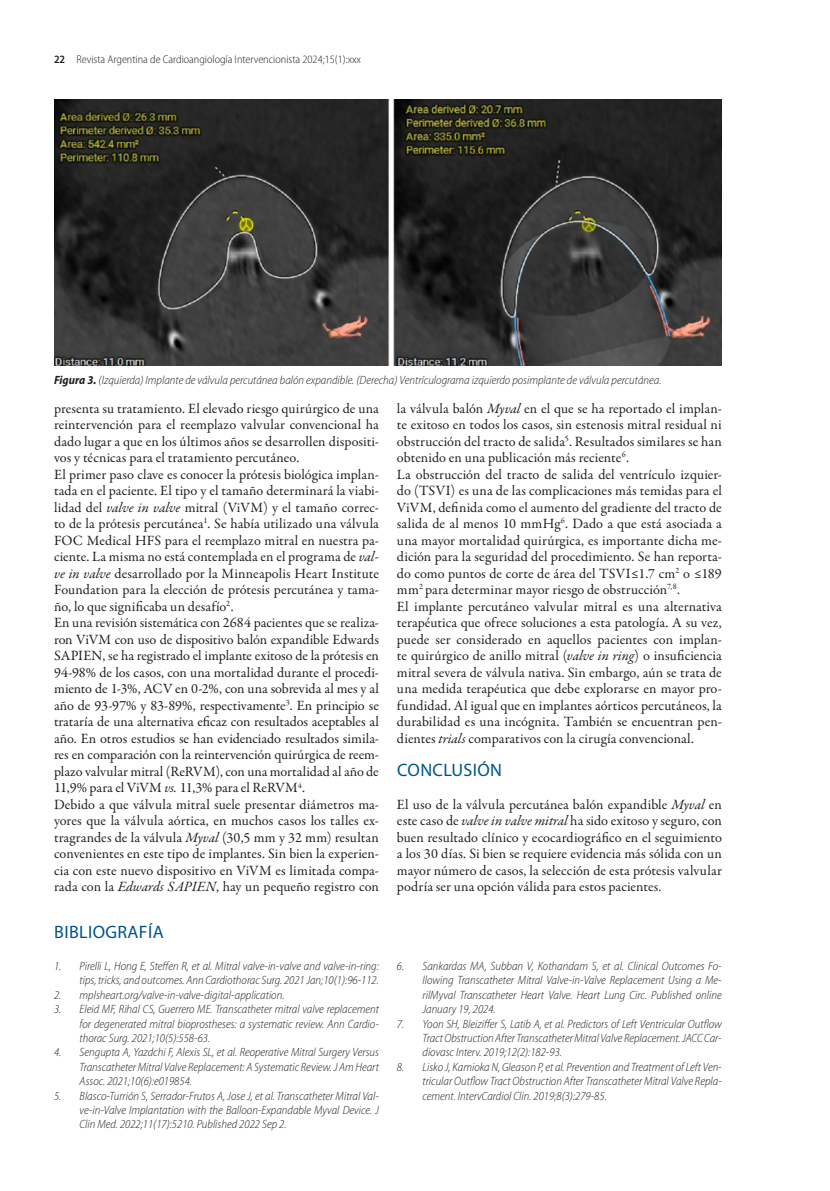
<style>
.page{position:relative;width:830px;height:1191px;background:#fff}
.page>*{position:absolute;margin:0;border:0;box-sizing:border-box;transform-origin:0 0}
.subtitulo_bibliografia{font:18px "Myriad Pro";letter-spacing:.02em;color:#00548e}
.texto{font:18px "Myriad Pro";letter-spacing:.02em;color:#00548e}
.texto-2{font:14.25px/16.5px "Garamond Premr Pro";letter-spacing:.005em;color:#231f20;text-align:justify}
.epigrafe{font:italic 300 semi-condensed 12px/14.4px "Myriad Pro";color:#231f20;text-align:justify}
.t1{font:300 semi-condensed 11.25px "Myriad Pro";color:#231f20}
.s1{font-weight:600}
.s2{font-weight:700}
.s3{font-style:italic}
</style>
<div class="page">
<img style="left:54px;top:99px;width:667px;height:266px">
<p class="t1" style="left:54px;top:52px;width:308px"><span class="s1">22</span> Revista Argentina de Cardioangiología Intervencionista 2024;15(1):xxx</p>
<p class="epigrafe" style="left:54px;top:373px;width:608px"><span class="s2">Figura 3.</span> (Izquierda) Implante de válvula percutánea balón expandible. (Derecha) Ventrículograma izquierdo posimplante de válvula percutánea.</p>
<p class="texto-2" style="left:54px;top:400px;width:326px">presenta su tratamiento. El elevado riesgo quirúrgico de una reintervención para el reemplazo valvular convencional ha dado lugar a que en los últimos años se desarrollen dispositi&shy;vos y técnicas para el tratamiento percutáneo.</p>
<p class="texto-2" style="left:54px;top:466px;width:326px">El primer paso clave es conocer la prótesis biológica implan&shy;tada en el paciente. El tipo y el tamaño determinará la viabi&shy;lidad del <span class="s3">valve in valve</span> mitral (ViVM) y el tamaño correc&shy;to de la prótesis percutánea<sup>1</sup>. Se había utilizado una válvula FOC Medical HFS para el reemplazo mitral en nuestra pa&shy;ciente. La misma no está contemplada en el programa de <span class="s3">val&shy;ve in valve</span> desarrollado por la Minneapolis Heart Institute Foundation para la elección de prótesis percutánea y tama&shy;ño, lo que significaba un desafío<sup>2</sup>.</p>
<p class="texto-2" style="left:54px;top:615px;width:326px">En una revisión sistemática con 2684 pacientes que se realiza&shy;ron ViVM con uso de dispositivo balón expandible Edwards SAPIEN, se ha registrado el implante exitoso de la prótesis en 94-98% de los casos, con una mortalidad durante el procedi&shy;miento de 1-3%, ACV en 0-2%, con una sobrevida al mes y al año de 93-97% y 83-89%, respectivamente<sup>3</sup>. En principio se trataría de una alternativa eficaz con resultados aceptables al año. En otros estudios se han evidenciado resultados simila&shy;res en comparación con la reintervención quirúrgica de reem&shy;plazo valvular mitral (ReRVM), con una mortalidad al año de 11,9% para el ViVM <span class="s3">vs.</span> 11,3% para el ReRVM<sup>4</sup>.</p>
<p class="texto-2" style="left:54px;top:796px;width:326px">Debido a que válvula mitral suele presentar diámetros ma&shy;yores que la válvula aórtica, en muchos casos los talles ex&shy;tragrandes de la válvula <span class="s3">Myval</span> (30,5 mm y 32 mm) resultan convenientes en este tipo de implantes. Sin bien la experien&shy;cia con este nuevo dispositivo en ViVM es limitada compa&shy;rada con la <span class="s3">Edwards SAPIEN</span>, hay un pequeño registro con</p>
<p class="subtitulo_bibliografia" style="left:54px;top:920px;width:111px">BIBLIOGRAFÍA</p>
<p class="epigrafe" style="left:54px;top:958px;width:326px;text-align:right">1. Pirelli L, Hong E, Steffen R, et al. Mitral valve-in-valve and valve-in-ring: tips, tricks, and outcomes. Ann Cardiothorac Surg. 2021 Jan;10(1):96-112.</p>
<p class="epigrafe" style="left:54px;top:987px;width:232px">2. mplsheart.org/valve-in-valve-digital-application.</p>
<p class="epigrafe" style="left:80px;top:1002px;width:301px;text-indent:-26px">3. Eleid MF, Rihal CS, Guerrero ME. Transcatheter mitral valve replacement for degenerated mitral bioprostheses: a systematic review. Ann Cardio&shy;thorac Surg. 2021;10(5):558-63.</p>
<p class="epigrafe" style="left:80px;top:1045px;width:301px;text-indent:-26px">4. Sengupta A, Yazdchi F, Alexis SL, et al. Reoperative Mitral Surgery Versus Transcatheter Mitral Valve Replacement: A Systematic Review. J Am Heart Assoc. 2021;10(6):e019854.</p>
<p class="epigrafe" style="left:80px;top:1088px;width:301px;text-indent:-26px">5. Blasco-Turrión S, Serrador-Frutos A, Jose J, et al. Transcatheter Mitral Val&shy;ve-in-Valve Implantation with the Balloon-Expandable Myval Device. J Clin Med. 2022;11(17):5210. Published 2022 Sep 2.</p>
<p class="texto-2" style="left:397px;top:400px;width:326px">la válvula balón <span class="s3">Myval</span> en el que se ha reportado el implan&shy;te exitoso en todos los casos, sin estenosis mitral residual ni obstrucción del tracto de salida<sup>5</sup>. Resultados similares se han obtenido en una publicación más reciente<sup>6</sup>.</p>
<p class="texto-2" style="left:397px;top:466px;width:326px">La obstrucción del tracto de salida del ventrículo izquier&shy;do (TSVI) es una de las complicaciones más temidas para el ViVM, definida como el aumento del gradiente del tracto de salida de al menos 10 mmHg<sup>6</sup>. Dado a que está asociada a una mayor mortalidad quirúrgica, es importante dicha me&shy;dición para la seguridad del procedimiento. Se han reporta&shy;do como puntos de corte de área del TSVI≤1.7 cm<sup>2</sup> o ≤189 mm<sup>2</sup> para determinar mayor riesgo de obstrucción<sup>7,8</sup>.</p>
<p class="texto-2" style="left:397px;top:598px;width:326px">El implante percutáneo valvular mitral es una alternativa terapéutica que ofrece soluciones a esta patología. A su vez, puede ser considerado en aquellos pacientes con implan&shy;te quirúrgico de anillo mitral (<span class="s3">valve in ring</span>) o insuficiencia mitral severa de válvula nativa. Sin embargo, aún se trata de una medida terapéutica que debe explorarse en mayor pro&shy;fundidad. Al igual que en implantes aórticos percutáneos, la durabilidad es una incógnita. También se encuentran pen&shy;dientes <span class="s3">trials</span> comparativos con la cirugía convencional.</p>
<p class="texto" style="left:397px;top:758px;width:106px">CONCLUSIÓN</p>
<p class="texto-2" style="left:397px;top:796px;width:326px">El uso de la válvula percutánea balón expandible <span class="s3">Myval</span> en este caso de <span class="s3">valve in valve mitral</span> ha sido exitoso y seguro, con buen resultado clínico y ecocardiográfico en el seguimiento a los 30 días. Si bien se requiere evidencia más sólida con un mayor número de casos, la selección de esta prótesis valvular podría ser una opción válida para estos pacientes.</p>
<p class="epigrafe" style="left:422px;top:958px;width:301px;text-indent:-26px">6. Sankardas MA, Subban V, Kothandam S, et al. Clinical Outcomes Fo&shy;llowing Transcatheter Mitral Valve-in-Valve Replacement Using a Me&shy;rilMyval Transcatheter Heart Valve. Heart Lung Circ. Published online January 19, 2024.</p>
<p class="epigrafe" style="left:422px;top:1016px;width:301px;text-indent:-26px">7. Yoon SH, Bleiziffer S, Latib A, et al. Predictors of Left Ventricular Outflow Tract Obstruction After Transcatheter Mitral Valve Replacement. JACC Car&shy;diovasc Interv. 2019;12(2):182-93.</p>
<p class="epigrafe" style="left:422px;top:1059px;width:301px;text-indent:-26px">8. Lisko J, Kamioka N, Gleason P, et al. Prevention and Treatment of Left Ven&shy;tricular Outflow Tract Obstruction After Transcatheter Mitral Valve Repla&shy;cement. IntervCardiol Clin. 2019;8(3):279-85.</p>
</div>
